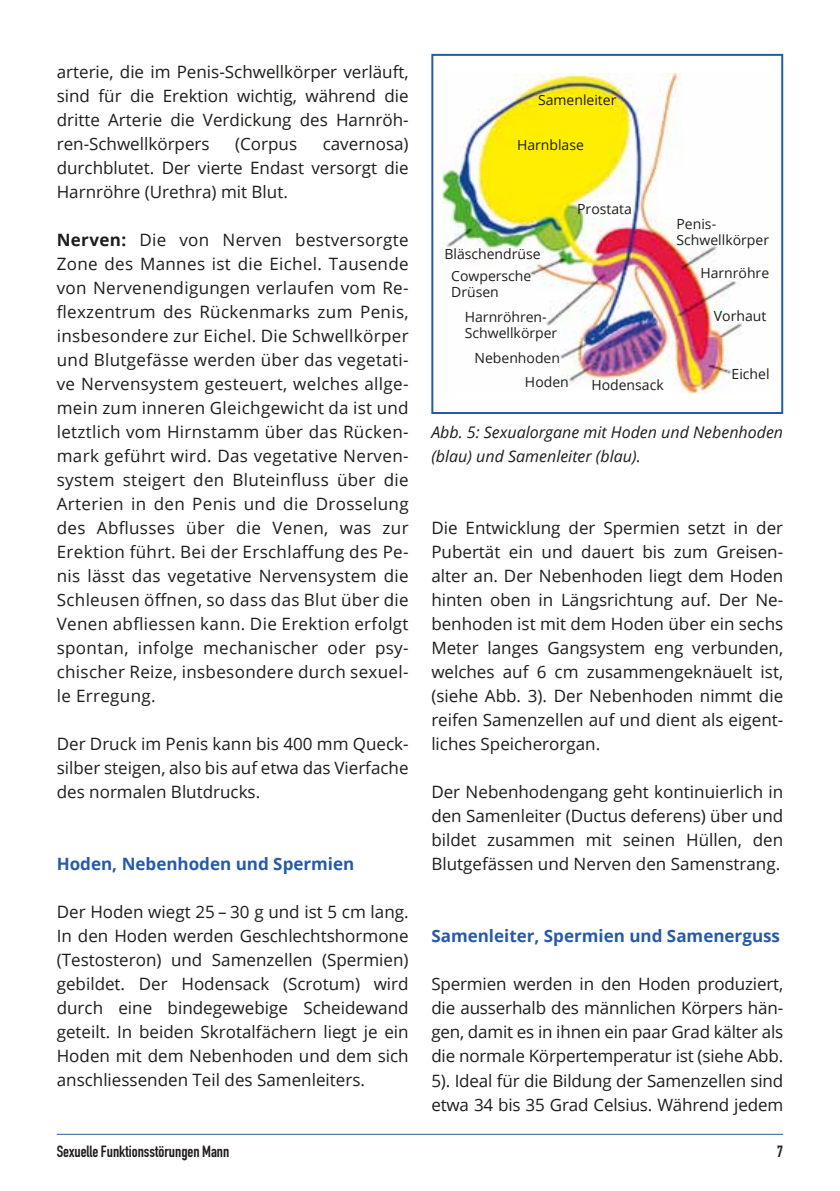
<style>
.page{position:relative;width:840px;height:1191px;background:#fff}
.page>*{position:absolute;margin:0;border:0;box-sizing:border-box;transform-origin:0 0}
.t1{font:17px/24px "Open Sans";color:#1d1d1b;text-align:justify}
.t2{font:700 17px "Open Sans";color:#265aa6}
.t3{font:italic 16px/24px "Open Sans";color:#1d1d1b}
.t4{font:700 16px "DIN Condensed";color:#1d1d1b}
.t5{font:14px/16px "Open Sans";color:#1d1d1b}
.s1{font-weight:700}
</style>
<div class="page">
<hr style="left:57px;top:1133px;width:725px;height:1px;background:#265aa6">
<div style="left:431px;top:54px;width:351px;height:360px;border:2px solid #265aa6"></div>
<img style="left:442px;top:73px;width:300px;height:321px">
<p class="t1" style="left:57px;top:59px;width:353px">arterie, die im Penis-Schwellkörper verläuft, sind für die Erektion wichtig, während die dritte Arterie die Verdickung des Harnröh&shy;ren-Schwellkörpers</p>
<p class="t1" style="left:235px;top:131px;width:63px">(Corpus</p>
<p class="t1" style="left:57px;top:131px;width:353px;text-indent:266px">cavernosa) durchblutet. Der vierte Endast versorgt die Harnröhre (Urethra) mit Blut.</p>
<p class="t1" style="left:57px;top:227px;width:353px"><span class="s1">Nerven:</span> Die von Nerven bestversorgte Zone des Mannes ist die Eichel. Tausende von Nervenendigungen verlaufen vom Re&shy;flexzentrum des Rückenmarks zum Penis, insbesondere zur Eichel. Die Schwellkörper und Blutgefässe werden über das vegetati&shy;ve Nervensystem gesteuert, welches allge&shy;mein zum inneren Gleichgewicht da ist und letztlich vom Hirnstamm über das Rücken&shy;mark geführt wird. Das vegetative Nerven&shy;system steigert den Bluteinfluss über die Arterien in den Penis und die Drosselung des Abflusses über die Venen, was zur Erektion führt. Bei der Erschlaffung des Pe&shy;nis lässt das vegetative Nervensystem die Schleusen öffnen, so dass das Blut über die Venen abfliessen kann. Die Erektion erfolgt spontan, infolge mechanischer oder psy&shy;chischer Reize, insbesondere durch sexuel&shy;le Erregung.</p>
<p class="t1" style="left:57px;top:731px;width:353px">Der Druck im Penis kann bis 400 mm Queck&shy;silber steigen, also bis auf etwa das Vierfache des normalen Blutdrucks.</p>
<p class="t2" style="left:57px;top:852px;width:299px">Hoden, Nebenhoden und Spermien</p>
<p class="t1" style="left:57px;top:899px;width:353px">Der Hoden wiegt 25 – 30 g und ist 5 cm lang.<br>In den Hoden werden Geschlechtshormone (Testosteron) und Samenzellen (Spermien) gebildet. Der Hodensack (Scrotum) wird durch eine bindegewebige Scheidewand geteilt. In beiden Skrotalfächern liegt je ein Hoden mit dem Nebenhoden und dem sich anschliessenden Teil des Samenleiters.</p>
<p class="t5" style="left:537px;top:92px;width:80px">Samenleiter</p>
<p class="t5" style="left:516px;top:137px;width:68px">Harnblase</p>
<p class="t5" style="left:444px;top:246px;width:98px">Bläschendrüse</p>
<p class="t5" style="left:451px;top:267px;width:82px">Cowpersche<br>Drüsen</p>
<p class="t5" style="left:464px;top:309px;width:94px">Harnröhren-<br>Schwellkörper</p>
<p class="t5" style="left:474px;top:350px;width:87px">Nebenhoden</p>
<p class="t5" style="left:577px;top:200px;width:56px">Prostata</p>
<p class="t5" style="left:524px;top:374px;width:45px">Hoden</p>
<p class="t5" style="left:591px;top:376px;width:74px">Hodensack</p>
<p class="t5" style="left:676px;top:216px;width:94px">Penis-<br>Schwellkörper</p>
<p class="t5" style="left:700px;top:265px;width:70px">Harnröhre</p>
<p class="t5" style="left:713px;top:307px;width:54px">Vorhaut</p>
<p class="t5" style="left:731px;top:366px;width:39px">Eichel</p>
<p class="t3" style="left:431px;top:420px;width:353px">Abb. 5: Sexualorgane mit Hoden und Nebenhoden (blau) und Samenleiter (blau).</p>
<p class="t1" style="left:431px;top:515px;width:353px">Die Entwicklung der Spermien setzt in der Pubertät ein und dauert bis zum Greisen&shy;alter an. Der Nebenhoden liegt dem Hoden hinten oben in Längsrichtung auf. Der Ne&shy;benhoden ist mit dem Hoden über ein sechs Meter langes Gangsystem eng verbunden, welches auf 6 cm zusammengeknäuelt ist, (siehe Abb. 3). Der Nebenhoden nimmt die reifen Samenzellen auf und dient als eigent&shy;liches Speicherorgan.</p>
<p class="t1" style="left:431px;top:779px;width:353px">Der Nebenhodengang geht kontinuierlich in den Samenleiter (Ductus deferens) über und bildet zusammen mit seinen Hüllen, den Blutgefässen und Nerven den Samenstrang.</p>
<p class="t2" style="left:431px;top:924px;width:350px">Samenleiter, Spermien und Samenerguss</p>
<p class="t1" style="left:431px;top:971px;width:353px">Spermien werden in den Hoden produziert, die ausserhalb des männlichen Körpers hän&shy;gen, damit es in ihnen ein paar Grad kälter als die normale Körpertemperatur ist (siehe Abb.<br>5). Ideal für die Bildung der Samenzellen sind etwa 34 bis 35 Grad Celsius. Während jedem</p>
<p class="t4" style="left:57px;top:1140px;width:174px">Sexuelle Funktionsstörungen Mann</p>
<p class="t4" style="left:776px;top:1140px;width:7px">7</p>
</div>
